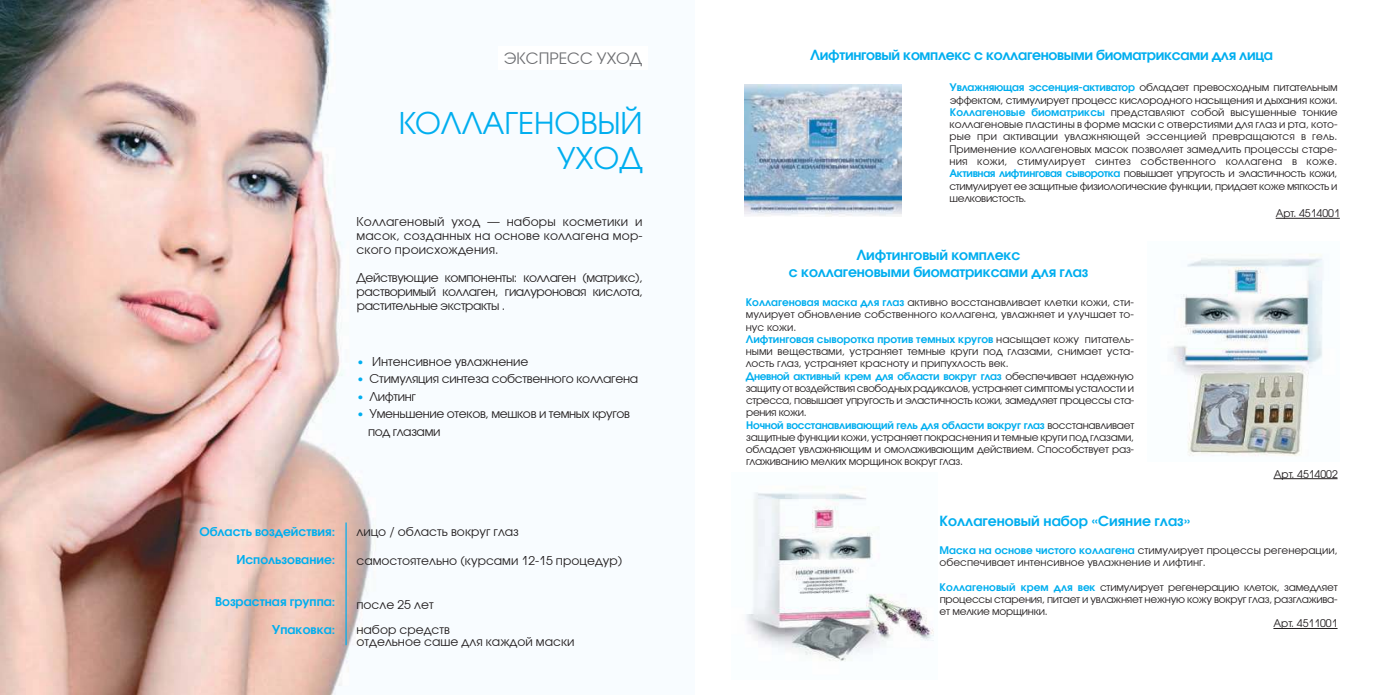
<style>
.page{position:relative;width:1389px;height:695px;background:#fff}
.page>*{position:absolute;margin:0;border:0;box-sizing:border-box;transform-origin:0 0}
.t1{font:29.75px/35px "Avant Garde Gothic C";color:#00aeef;text-align:right}
.t2{font:15.75px "Avant Garde Gothic C";color:#6d6e71}
.t3{font:600 14px/16.8px "Avant Garde Gothic C";letter-spacing:-.01em;color:#00aeef;text-align:center}
.t4{font:12.25px/14px "Avant Garde Gothic C";letter-spacing:-.005em;color:#231f20;text-align:justify}
.t5{font:600 12.25px "Avant Garde Gothic C";color:#00aeef}
.t6{font:12.25px/17.5px "Avant Garde Gothic C";letter-spacing:-.03em;color:#231f20}
.t7{font:10.5px/12.2px "Avant Garde Gothic C";letter-spacing:-.02em;color:#231f20;text-align:justify}
.t8{font:10.5px/12.2px "Avant Garde Gothic C";color:#231f20}
.s1{color:#00aeef}
.s2{font-weight:600;color:#00aeef}
</style>
<div class="page">
<img style="left:0;top:0;width:376px;height:694px">
<hr style="left:345px;top:522px;width:2px;height:123px;background:#00aeef">
<img style="left:745px;top:84px;width:157px;height:133px">
<hr style="left:1273px;top:478px;width:65px;height:1px;background:#231f20">
<img style="left:1168px;top:254px;width:155px;height:202px">
<hr style="left:1273px;top:628px;width:65px;height:1px;background:#231f20">
<img style="left:746px;top:492px;width:188px;height:169px">
<hr style="left:1276px;top:218px;width:64px;height:1px;background:#231f20">
<h2 class="t2" style="left:504px;top:49px;width:140px">ЭКСПРЕСС УХОД</h2>
<h1 class="t1" style="left:399px;top:106px;width:245px">КОЛЛАГЕНОВЫЙ<br>УХОД</h1>
<p class="t4" style="left:356px;top:215px;width:288px">Коллагеновый уход — наборы косметики и масок, созданных на основе коллагена мор&shy;ского происхождения.</p>
<p class="t4" style="left:357px;top:271px;width:288px">Действующие компоненты: коллаген (матрикс), растворимый коллаген, гиалуроновая кислота, растительные экстракты .</p>
<p class="t4" style="left:357px;top:354px;width:173px"><span class="s1">•</span> Интенсивное увлажнение</p>
<p class="t4" style="left:357px;top:372px;width:283px"><span class="s1">•</span> Стимуляция синтеза собственного коллагена</p>
<p class="t6" style="left:357px;top:387px;width:61px"><span class="s1">•</span> Лифтинг</p>
<p class="t6" style="left:368px;top:405px;width:263px;text-indent:-11px"><span class="s1">•</span> Уменьшение отеков, мешков и темных кругов под глазами</p>
<p class="t5" style="left:199px;top:526px;width:137px">Область воздействия:</p>
<p class="t5" style="left:236px;top:554px;width:100px">Использование:</p>
<p class="t5" style="left:215px;top:596px;width:122px">Возрастная группа:</p>
<p class="t5" style="left:272px;top:624px;width:65px">Упаковка:</p>
<p class="t4" style="left:356px;top:524px;width:164px">лицо / область вокруг глаз</p>
<p class="t4" style="left:356px;top:553px;width:267px">самостоятельно (курсами 12-15 процедур)</p>
<p class="t4" style="left:357px;top:592px;width:95px;line-height:24.5px">после 25 лет набор средств</p>
<p class="t4" style="left:357px;top:634px;width:220px">отдельное саше для каждой маски</p>
<h3 class="t3" style="left:810px;top:48px;width:464px">Лифтинговый комплекс с коллагеновыми биоматриксами для лица</h3>
<p class="t7" style="left:949px;top:81px;width:390px"><span class="s2">Ув лаж ня ю щая эс сен ция-ак ти ва тор</span> об ла да ет пре вос ход ным питательным эффектом, стимулирует процесс кислородного насыщения и дыхания кожи.<br><span class="s2">Кол ла ге но вые би о мат риксы</span> представляют собой высушенные тонкие коллагеновые пластины в форме маски с отверстиями для глаз и рта, кото&shy;рые при активации увлажняющей эссенцией превращаются в гель.<br>Применение коллагеновых масок позволяет замедлить процессы старе&shy;ния кожи, стимулирует синтез собственного коллагена в коже.<br><span class="s2">Ак тив ная лиф тин го вая сы во рот ка</span> повышает упругость и эластичность кожи, стимулирует ее защитные физиологические функции, придает коже мягкость и шелковистость.</p>
<h3 class="t3" style="left:789px;top:248px;width:301px">Лифтинговый комплекс<br>с коллагеновыми биоматриксами для глаз</h3>
<p class="t7" style="left:746px;top:296px;width:390px;text-align:left"><span class="s2">Кол ла ге но вая мас ка для глаз</span> ак тив но вос ста нав ли ва ет клетки кожи, сти - му ли ру ет об нов ле ние собствен но го кол ла ге на, ув лаж ня ет и улуч ша ет то - нус ко жи.<br><span class="s2">Лиф тин го вая сы во рот ка про тив тем ных кру гов</span> на сы ща ет ко жу пи та тель - ны ми ве ще ст ва ми, уст ра ня ет тем ные кру ги под гла за ми, сни ма ет ус та - лость глаз, уст ра ня ет крас но ту и при пух лость век.<br><span class="s2">Днев ной ак тив ный крем для об лас ти вок руг глаз</span> обеспечивает надежную защиту от воздействия свободных радикалов, уст ра ня ет симп то мы ус та лос ти и стрес са, по вы ша ет уп ру гость и элас тич ность ко жи, за мед ля ет про цес сы ста - ре ния ко жи.<br><span class="s2">Ноч ной вос ста нав ли ва ю щий гель для об лас ти вок руг глаз</span> вос ста нав ли ва ет за щит ные функ ции ко жи, уст ра ня ет пок рас не ния и тем ные кру ги под гла за ми, об ла да ет ув лаж ня ю щим и омо ла жи ва ю щим действи ем. Спо со б ству ет раз&shy;г ла жи ва нию мел ких мор щи нок вок руг глаз.</p>
<p class="t8" style="left:1276px;top:207px;width:66px">Арт. 4514001</p>
<p class="t8" style="left:1274px;top:467px;width:66px">Арт. 4514002</p>
<h3 class="t3" style="left:939px;top:513px;width:252px">Коллагеновый набор «Сияние глаз»</h3>
<p class="t8" style="left:940px;top:544px;width:399px"><span class="s2">Мас ка на ос но ве чис то го кол ла ге на</span> сти му ли ру ет про цес сы ре ге не ра ции, обес пе чи ва ет ин тен сив ное ув лаж не ние и лиф тинг.</p>
<p class="t7" style="left:940px;top:580px;width:400px"><span class="s2">Кол ла ге но вый крем для век</span> сти му ли ру ет ре ге не ра цию кле ток, за мед ля ет</p>
<p class="t7" style="left:940px;top:593px;width:399px">про цес сы ста ре ния, пи та ет и ув лаж ня ет неж ную ко жу вок руг глаз, разг ла жи ва -</p>
<p class="t7" style="left:940px;top:605px;width:110px">ет мел кие мор щин ки.</p>
<p class="t8" style="left:1273px;top:617px;width:66px">Арт. 4511001</p>
</div>
